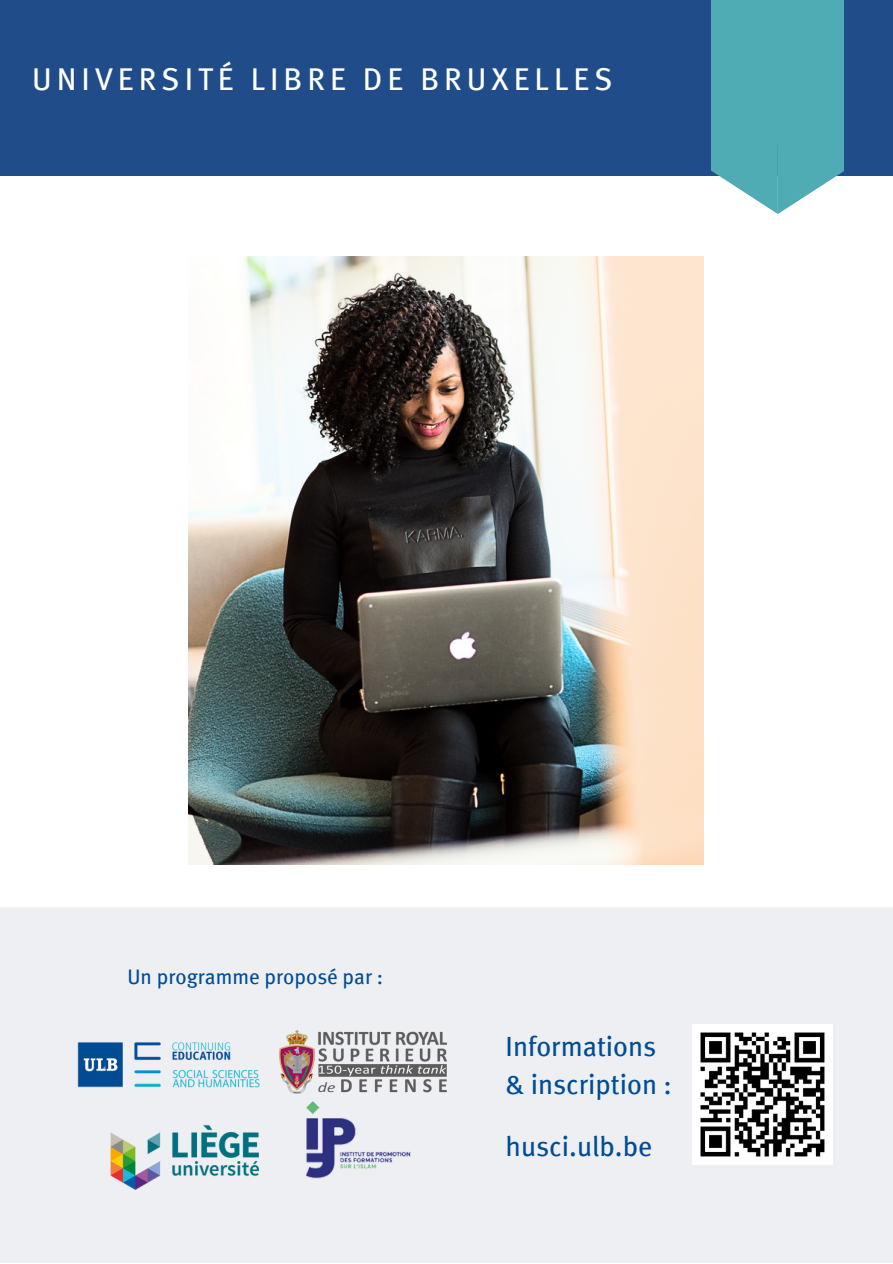
<style>
.page{position:relative;width:893px;height:1264px;background:#fff}
.page>*{position:absolute;margin:0;border:0;box-sizing:border-box;transform-origin:0 0}
.t1{font:31.5px "Meta";letter-spacing:.16em;color:#fff}
.t2{font:27.75px/38.1px "Meta";color:#004d95}
.t3{font:21px "Meta";color:#004d95}
</style>
<div class="page">
<div style="left:0;top:0;width:892px;height:175px;background:#204d89"></div>
<div style="left:711px;top:0;width:132px;height:144px;background:#50acb4"></div>
<svg style="left:711px;top:144px;width:132px;height:70px"></svg>
<div style="left:0;top:907px;width:892px;height:355px;background:#eeeff3"></div>
<img style="left:188px;top:257px;width:515px;height:608px">
<img style="left:77px;top:1042px;width:183px;height:46px">
<img style="left:110px;top:1124px;width:149px;height:66px">
<img style="left:292px;top:1093px;width:119px;height:86px">
<img style="left:692px;top:1024px;width:140px;height:140px">
<img style="left:279px;top:1030px;width:168px;height:63px">
<p class="t1" style="left:32px;top:61px;width:582px">UNIVERSITÉ LIBRE DE BRUXELLES</p>
<p class="t3" style="left:127px;top:964px;width:257px">Un programme proposé par :</p>
<p class="t2" style="left:505px;top:1027px;width:168px">Informations &amp; inscription :</p>
<p class="t2" style="left:505px;top:1127px;width:148px">husci.ulb.be</p>
</div>
